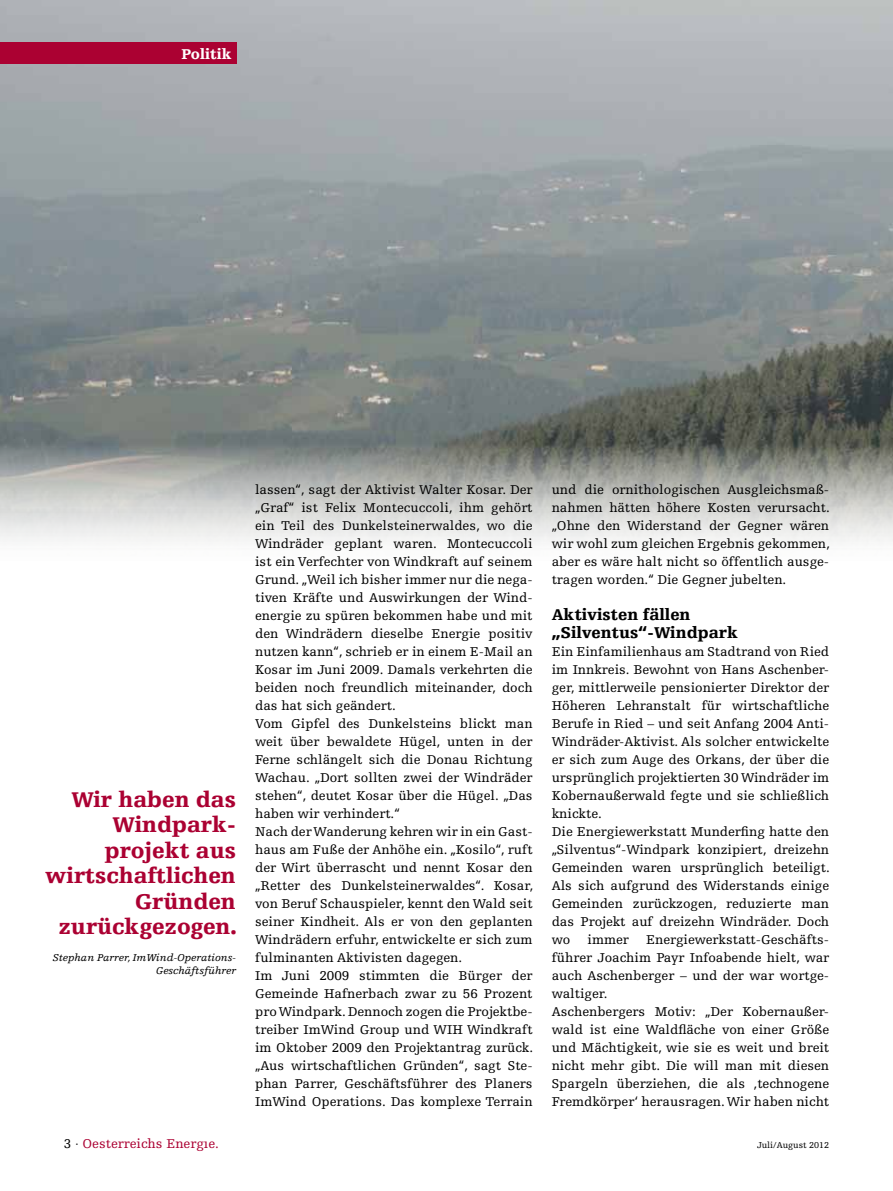
<style>
.page{position:relative;width:893px;height:1191px;background:#fff}
.page>*{position:absolute;margin:0;border:0;box-sizing:border-box;transform-origin:0 0}
.t1{font:900 22.5px/25.5px "Egyptienne FLT Std";color:#ab0132;text-align:right}
.t2{font:900 16.5px/18px "Egyptienne FLT Std";color:#000}
.t3{font:900 15px "Egyptienne FLT Std";color:#fff}
.t4{font:13.5px/18px "Egyptienne FLT Std";color:#000}
.t5{font:13.5px "Egyptienne FLT Std";color:#ab0132}
.t6{font:italic 10.5px/13.5px "Egyptienne FLT Std";color:#000;text-align:right}
.t7{font:9px "Egyptienne FLT Std";color:#000}
.s1{color:#000}
</style>
<div class="page">
<img style="left:0;top:0;width:893px;height:542px">
<div style="left:0;top:43px;width:236px;height:21px;background:#ab0132"></div>
<p class="t3" style="left:181px;top:45px;width:52px">Politik</p>
<h1 class="t1" style="left:45px;top:787px;width:193px">Wir haben das<br>Windpark&shy;projekt aus wirtschaftlichen<br>Gründen zurückgezogen.</h1>
<p class="t6" style="left:53px;top:950px;width:185px">Stephan Parrer, ImWind-Operations-<br>Geschäftsführer</p>
<p class="t4" style="left:255px;top:480px;width:280px">lassen“, sagt der Aktivist Walter Kosar. Der „Graf“ ist Felix Montecuccoli, ihm gehört ein Teil des Dunkelsteinerwaldes, wo die Windräder geplant waren. Montecuccoli ist ein Verfechter von Windkraft auf seinem Grund. „Weil ich bisher immer nur die nega&shy;tiven Kräfte und Auswirkungen der Wind&shy;energie zu spüren bekommen habe und mit den Windrädern dieselbe Energie positiv nutzen kann“, schrieb er in einem E-Mail an Kosar im Juni 2009. Damals verkehrten die beiden noch freundlich miteinander, doch das hat sich geändert.<br>Vom Gipfel des Dunkelsteins blickt man weit über bewaldete Hügel, unten in der Ferne schlängelt sich die Donau Richtung Wachau. „Dort sollten zwei der Windräder stehen“, deutet Kosar über die Hügel. „Das haben wir verhindert.“<br>Nach der Wanderung kehren wir in ein Gast&shy;haus am Fuße der Anhöhe ein. „Kosilo“, ruft der Wirt überrascht und nennt Kosar den „Retter des Dunkelsteinerwaldes“. Kosar, von Beruf Schauspieler, kennt den Wald seit seiner Kindheit. Als er von den geplanten Windrädern erfuhr, entwickelte er sich zum fulminanten Aktivisten dagegen.<br>Im Juni 2009 stimmten die Bürger der Gemeinde Hafnerbach zwar zu 56 Prozent pro Windpark. Dennoch zogen die Projektbe&shy;treiber ImWind Group und WIH Windkraft im Oktober 2009 den Projektantrag zurück. „Aus wirtschaftlichen Gründen“, sagt Ste&shy;phan Parrer, Geschäftsführer des Planers ImWind Operations. Das komplexe Terrain</p>
<p class="t4" style="left:552px;top:480px;width:280px;text-align:justify">und die ornithologischen Ausgleichsmaß&shy;nahmen hätten höhere Kosten verursacht. „Ohne den Widerstand der Gegner wären wir wohl zum gleichen Ergebnis gekommen, aber es wäre halt nicht so öffentlich ausge&shy;tragen worden.“ Die Gegner jubelten.</p>
<p class="t2" style="left:552px;top:605px;width:188px">Aktivisten fällen „Silventus“-Windpark</p>
<p class="t4" style="left:552px;top:642px;width:280px">Ein Einfamilienhaus am Stadtrand von Ried im Innkreis. Bewohnt von Hans Aschenber&shy;ger, mittlerweile pensionierter Direktor der Höheren Lehranstalt für wirtschaftliche Berufe in Ried – und seit Anfang 2004 Anti-Windräder-Aktivist. Als solcher entwickelte er sich zum Auge des Orkans, der über die ursprünglich projektierten 30 Windräder im Kobernaußerwald fegte und sie schließlich knickte.<br>Die Energiewerkstatt Munderfing hatte den „Silventus“-Windpark konzipiert, dreizehn Gemeinden waren ursprünglich beteiligt.<br>Als sich aufgrund des Widerstands einige Gemeinden zurückzogen, reduzierte man das Projekt auf dreizehn Windräder. Doch wo</p>
<p class="t4" style="left:552px;top:930px;width:279px;text-indent:94px">Energiewerkstatt-Geschäfts&shy;führer Joachim Payr Infoabende hielt, war auch Aschenberger – und der war wortge&shy;waltiger.<br>Aschenbergers Motiv: „Der Kobernaußer&shy;wald ist eine Waldfläche von einer Größe und Mächtigkeit, wie sie es weit und breit nicht mehr gibt. Die will man mit diesen Spargeln überziehen, die als ‚technogene Fremdkörper‘ herausragen. Wir haben nicht</p>
<p class="t4" style="left:588px;top:930px;width:43px">immer</p>
<p class="t5" style="left:64px;top:1136px;width:157px"><span class="s1">3 ·</span> Oesterreichs Energıe.</p>
<p class="t7" style="left:757px;top:1140px;width:74px">Juli/August 2012</p>
</div>
